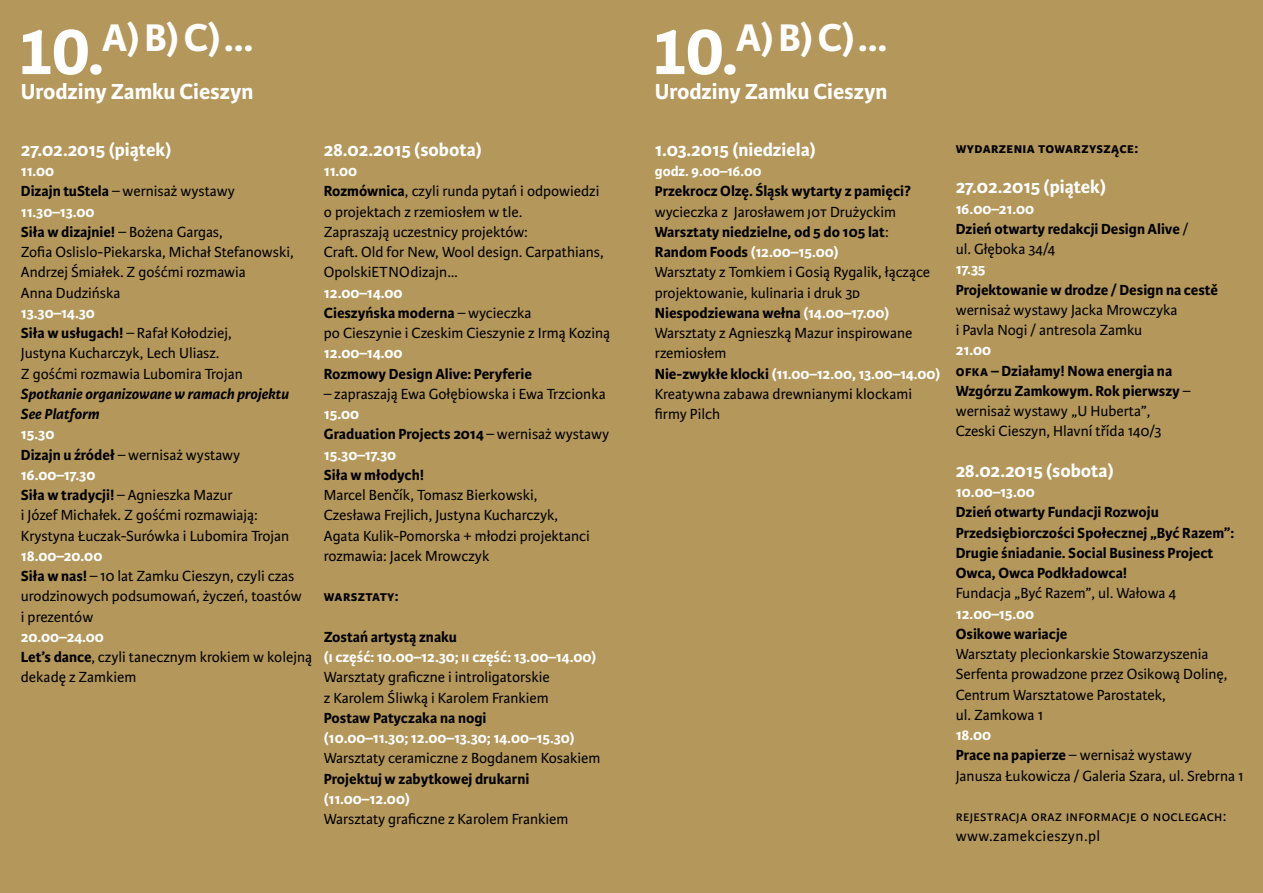
<style>
.page{position:relative;width:1263px;height:893px;background:#b4975a}
.page>*{position:absolute;margin:0;border:0;box-sizing:border-box;transform-origin:0 0}
.t1{font:700 41.1px "Karmina Sans";color:#fff}
.t2{font:700 23.25px "Karmina Sans";color:#fff}
.t3{font:700 19.5px "Karmina Sans";color:#fff}
.t4{font:15.6px/20.2px "Karmina Sans";color:#000}
.t5{font:700 15.6px/20.2px "Karmina Sans";color:#000}
.t6{font:700 15.6px "Karmina Sans";color:#fff}
.t7{font:15.6px/20.2px "Karmina Sans";letter-spacing:.025em;color:#000}
.t8{font:italic 700 15.6px/20.2px "Karmina Sans";color:#000}
.t9{font:700 15px "Karmina Sans";color:#fff}
.s1{font-size:70.5px}
.s2{font-weight:700;color:#fff}
.s3{font-weight:700}
.s4{color:#fff}
.s5{font-weight:400}
.s6{font-weight:700;font-size:15px}
</style>
<div class="page">
<h1 class="t1" style="left:17px;top:14px;width:238px"><span class="s1">10.</span>A) B) C)…</h1>
<h2 class="t2" style="left:21px;top:78px;width:234px">Urodziny Zamku Cieszyn</h2>
<p class="t3" style="left:21px;top:138px;width:152px">27.02.2015 (piątek)</p>
<p class="t4" style="left:21px;top:161px;width:274px"><span class="s2">11.00<br></span><span class="s3">Dizajn tuStela</span> – wernisaż wystawy<br><span class="s2">11.30–13.00<br></span><span class="s3">Siła w dizajnie!</span> – Bożena Gargas,<br>Zofia Oslislo-Piekarska, Michał Stefanowski,<br>Andrzej Śmiałek. Z gośćmi rozmawia<br>Anna Dudzińska</p>
<p class="t4" style="left:21px;top:303px;width:223px"><span class="s2">13.30–14.30<br></span><span class="s3">Siła w usługach!</span> – Rafał Kołodziej,<br>Justyna Kucharczyk, Lech Uliasz.<br>Z gośćmi rozmawia Lubomira Trojan</p>
<p class="t8" style="left:21px;top:384px;width:270px">Spotkanie organizowane w ramach projektu<br>See Platform</p>
<p class="t4" style="left:21px;top:424px;width:270px"><span class="s2">15.30<br></span><span class="s3">Dizajn u źródeł</span> – wernisaż wystawy<br><span class="s2">16.00–17.30<br></span><span class="s3">Siła w tradycji!</span> – Agnieszka Mazur<br>i Józef Michałek. Z gośćmi rozmawiają:<br>Krystyna Łuczak-Surówka i Lubomira Trojan</p>
<p class="t4" style="left:21px;top:546px;width:282px"><span class="s2">18.00–20.00<br></span><span class="s3">Siła w nas!</span> – 10 lat Zamku Cieszyn, czyli czas urodzinowych podsumowań, życzeń, toastów i prezentów</p>
<p class="t4" style="left:21px;top:627px;width:293px"><span class="s2">20.00–24.00<br></span><span class="s3">Let’s dance</span>, czyli tanecznym krokiem w kolejną dekadę z Zamkiem</p>
<p class="t3" style="left:324px;top:138px;width:159px">28.02.2015 (sobota)</p>
<p class="t4" style="left:324px;top:161px;width:281px"><span class="s2">11.00<br></span><span class="s3">Rozmównica</span>, czyli runda pytań i odpowiedzi o projektach z rzemiosłem w tle.<br>Zapraszają uczestnicy projektów:<br>Craft. Old for New, Wool design. Carpathians,<br>OpolskiETNOdizajn…</p>
<p class="t4" style="left:324px;top:283px;width:288px"><span class="s2">12.00–14.00<br></span><span class="s3">Cieszyńska moderna</span> – wycieczka<br>po Cieszynie i Czeskim Cieszynie z Irmą Koziną</p>
<p class="t6" style="left:324px;top:344px;width:80px">12.00–14.00</p>
<p class="t5" style="left:324px;top:364px;width:210px">Rozmowy Design Alive: Peryferie</p>
<p class="t4" style="left:324px;top:384px;width:283px">– zapraszają Ewa Gołębiowska i Ewa Trzcionka</p>
<p class="t5" style="left:324px;top:404px;width:287px"><span class="s4">15.00<br></span>Graduation Projects 2014 <span class="s5">– wernisaż wystawy<br></span><span class="s4">15.30–17.30</span></p>
<p class="t5" style="left:324px;top:465px;width:102px">Siła w młodych!</p>
<p class="t4" style="left:324px;top:485px;width:267px">Marcel Benčík, Tomasz Bierkowski, Czesława Frejlich, Justyna Kucharczyk, Agata Kulik-Pomorska + młodzi projektanci rozmawia: Jacek Mrowczyk</p>
<p class="t5" style="left:324px;top:586px;width:76px">warsztaty:</p>
<p class="t5" style="left:324px;top:627px;width:135px">Zostań artystą znaku</p>
<p class="t6" style="left:324px;top:648px;width:274px">(i część: 10.00–12.30; ii część: 13.00–14.00)</p>
<p class="t4" style="left:324px;top:667px;width:227px">Warsztaty graficzne i introligatorskie z Karolem Śliwką i Karolem Frankiem</p>
<p class="t5" style="left:324px;top:708px;width:164px">Postaw Patyczaka na nogi</p>
<p class="t6" style="left:324px;top:729px;width:252px">(10.00–11.30; 12.00–13.30; 14.00–15.30)</p>
<p class="t4" style="left:324px;top:748px;width:278px">Warsztaty ceramiczne z Bogdanem Kosakiem</p>
<p class="t5" style="left:324px;top:769px;width:207px">Projektuj w zabytkowej drukarni</p>
<p class="t6" style="left:324px;top:790px;width:87px">(11.00–12.00)</p>
<p class="t4" style="left:324px;top:809px;width:246px">Warsztaty graficzne z Karolem Frankiem</p>
<h1 class="t1" style="left:651px;top:14px;width:238px"><span class="s1">10.</span>A) B) C)…</h1>
<h2 class="t2" style="left:655px;top:78px;width:234px">Urodziny Zamku Cieszyn</h2>
<p class="t3" style="left:655px;top:138px;width:163px">1.03.2015 (niedziela)</p>
<p class="t9" style="left:655px;top:163px;width:108px">godz. 9.00–16.00</p>
<p class="t4" style="left:655px;top:181px;width:287px"><span class="s6">P</span><span class="s3">rzekrocz Olzę. Śląsk wytarty z pamięci? </span>wycieczka z Jarosławem jot Drużyckim <span class="s3">Warsztaty niedzielne, od 5 do 105 lat</span>:<br><span class="s3">Random Foods</span> <span class="s2">(12.00–15.00)<br></span>Warsztaty z Tomkiem i Gosią Rygalik, łączące projektowanie, kulinaria i druk 3d <span class="s3">Niespodziewana wełna</span> <span class="s2">(14.00–17.00)<br></span>Warsztaty z Agnieszką Mazur inspirowane rzemiosłem<br><span class="s3">Nie-zwykłe klocki</span> <span class="s2">(11.00–12.00, 13.00–14.00)<br></span>Kreatywna zabawa drewnianymi klockami firmy Pilch</p>
<p class="t5" style="left:956px;top:138px;width:184px">wydarzenia towarzyszące:</p>
<p class="t3" style="left:956px;top:176px;width:152px">27.02.2015 (piątek)</p>
<p class="t5" style="left:956px;top:199px;width:234px"><span class="s4">16.00–21.00<br></span>Dzień otwarty redakcji Design Alive <span class="s5">/ ul. Głęboka 34/4</span></p>
<p class="t6" style="left:956px;top:260px;width:31px">17.35</p>
<p class="t5" style="left:956px;top:280px;width:264px">Projektowanie w drodze / Design na cestě</p>
<p class="t4" style="left:956px;top:300px;width:223px">wernisaż wystawy Jacka Mrowczyka i Pavla Nogi / antresola Zamku</p>
<p class="t6" style="left:956px;top:341px;width:37px">21.00</p>
<p class="t4" style="left:956px;top:361px;width:237px"><span class="s3">ofka – Działamy! Nowa energia na<br>Wzgórzu Zamkowym. Rok pierwszy</span> – wernisaż wystawy „U Huberta”,<br>Czeski Cieszyn, Hlavní třída 140/3</p>
<p class="t3" style="left:956px;top:459px;width:159px">28.02.2015 (sobota)</p>
<p class="t6" style="left:956px;top:483px;width:81px">10.00–13.00</p>
<p class="t5" style="left:956px;top:502px;width:280px">Dzień otwarty Fundacji Rozwoju Przedsiębiorczości Społecznej „Być Razem”:<br>Drugie śniadanie. Social Business Project Owca, Owca Podkładowca!</p>
<p class="t4" style="left:956px;top:584px;width:222px">Fundacja „Być Razem”, ul. Wałowa 4</p>
<p class="t6" style="left:956px;top:605px;width:80px">12.00–15.00</p>
<p class="t5" style="left:956px;top:624px;width:113px">Osikowe wariacje</p>
<p class="t4" style="left:956px;top:644px;width:273px">Warsztaty plecionkarskie Stowarzyszenia Serfenta prowadzone przez Osikową Dolinę, Centrum Warsztatowe Parostatek,<br>ul. Zamkowa 1</p>
<p class="t4" style="left:956px;top:725px;width:289px"><span class="s2">18.00<br></span><span class="s3">Prace na papierze</span> – wernisaż wystawy<br>Janusza Łukowicza / Galeria Szara, ul. Srebrna 1</p>
<p class="t7" style="left:956px;top:806px;width:272px">rejestracja oraz informacje o noclegach: www.zamekcieszyn.pl</p>
</div>
